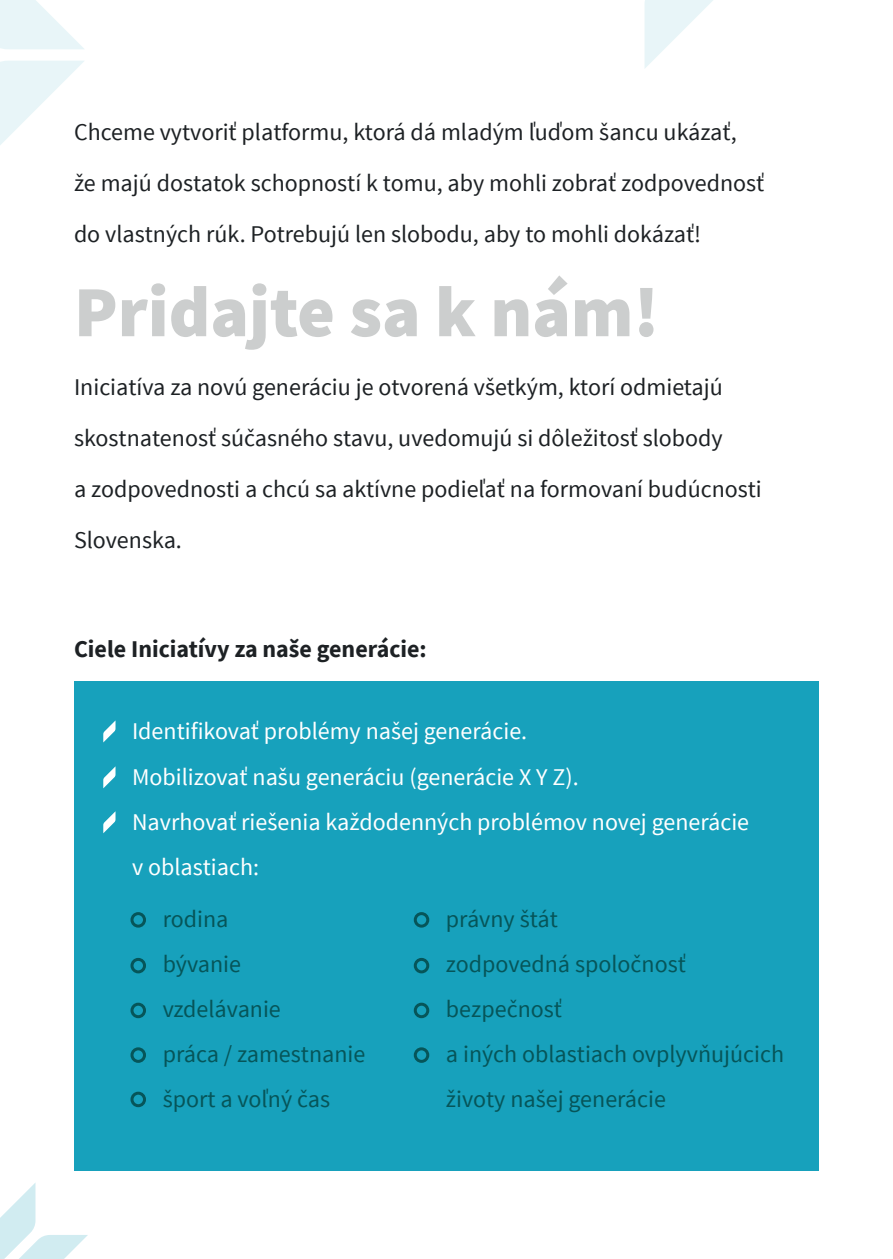
<style>
.page{position:relative;width:893px;height:1259px;background:#fff}
.page>*{position:absolute;margin:0;border:0;box-sizing:border-box;transform-origin:0 0}
.t1{font:900 72px "Source Sans Pro";color:#cccece}
.t2{font:24px/51px "Source Sans Pro";color:#1d2124}
.t3{font:24px/45px "Source Sans Pro";color:#065559}
.t4{font:24px/45px "Source Sans Pro";color:#fff}
.t5{font:700 24px "Source Sans Pro";color:#1d2124}
</style>
<div class="page">
<svg style="left:644px;top:0;width:69px;height:68px"></svg>
<svg style="left:0;top:0;width:84px;height:49px"></svg>
<svg style="left:0;top:61px;width:84px;height:84px"></svg>
<svg style="left:0;top:1183px;width:88px;height:76px"></svg>
<div style="left:74px;top:681px;width:745px;height:489px;background:#17a1bc"></div>
<svg style="left:103px;top:720px;width:13px;height:22px"></svg>
<svg style="left:103px;top:766px;width:13px;height:22px"></svg>
<svg style="left:103px;top:811px;width:13px;height:22px"></svg>
<div style="left:130px;top:912px;width:16px;height:15px;border:3px solid #065559;border-radius:50%"></div>
<div style="left:130px;top:958px;width:16px;height:15px;border:3px solid #065559;border-radius:50%"></div>
<div style="left:130px;top:1002px;width:16px;height:16px;border:3px solid #065559;border-radius:50%"></div>
<div style="left:130px;top:1047px;width:16px;height:16px;border:3px solid #065559;border-radius:50%"></div>
<div style="left:130px;top:1091px;width:16px;height:16px;border:3px solid #065559;border-radius:50%"></div>
<div style="left:414px;top:912px;width:15px;height:15px;border:3px solid #065559;border-radius:50%"></div>
<div style="left:414px;top:958px;width:15px;height:15px;border:3px solid #065559;border-radius:50%"></div>
<div style="left:414px;top:1002px;width:15px;height:16px;border:3px solid #065559;border-radius:50%"></div>
<div style="left:414px;top:1047px;width:15px;height:16px;border:3px solid #065559;border-radius:50%"></div>
<p class="t2" style="left:74px;top:106px;width:692px">Chceme vytvoriť platformu, ktorá dá mladým ľuďom šancu ukázať, že majú dostatok schopností k tomu, aby mohli zobrať zodpovednosť do vlastných rúk. Potrebujú len slobodu, aby to mohli dokázať!</p>
<h1 class="t1" style="left:74px;top:262px;width:587px">Pridajte sa k nám!</h1>
<p class="t2" style="left:74px;top:361px;width:689px">Iniciatíva za novú generáciu je otvorená všetkým, ktorí odmietajú skostnatenosť súčasného stavu, uvedomujú si dôležitosť slobody<br>a zodpovednosti a chcú sa aktívne podieľať na formovaní budúcnosti Slovenska.</p>
<p class="t5" style="left:74px;top:633px;width:354px">Ciele Iniciatívy za naše generácie:</p>
<p class="t4" style="left:132px;top:709px;width:619px">Identifikovať problémy našej generácie.<br>Mobilizovať našu generáciu (generácie X Y Z).<br>Navrhovať riešenia každodenných problémov novej generácie v oblastiach:</p>
<p class="t3" style="left:163px;top:896px;width:204px">rodina<br>bývanie<br>vzdelávanie<br>práca / zamestnanie šport a voľný čas</p>
<p class="t3" style="left:446px;top:896px;width:340px">právny štát<br>zodpovedná spoločnosť bezpečnosť<br>a iných oblastiach ovplyvňujúcich životy našej generácie</p>
</div>
